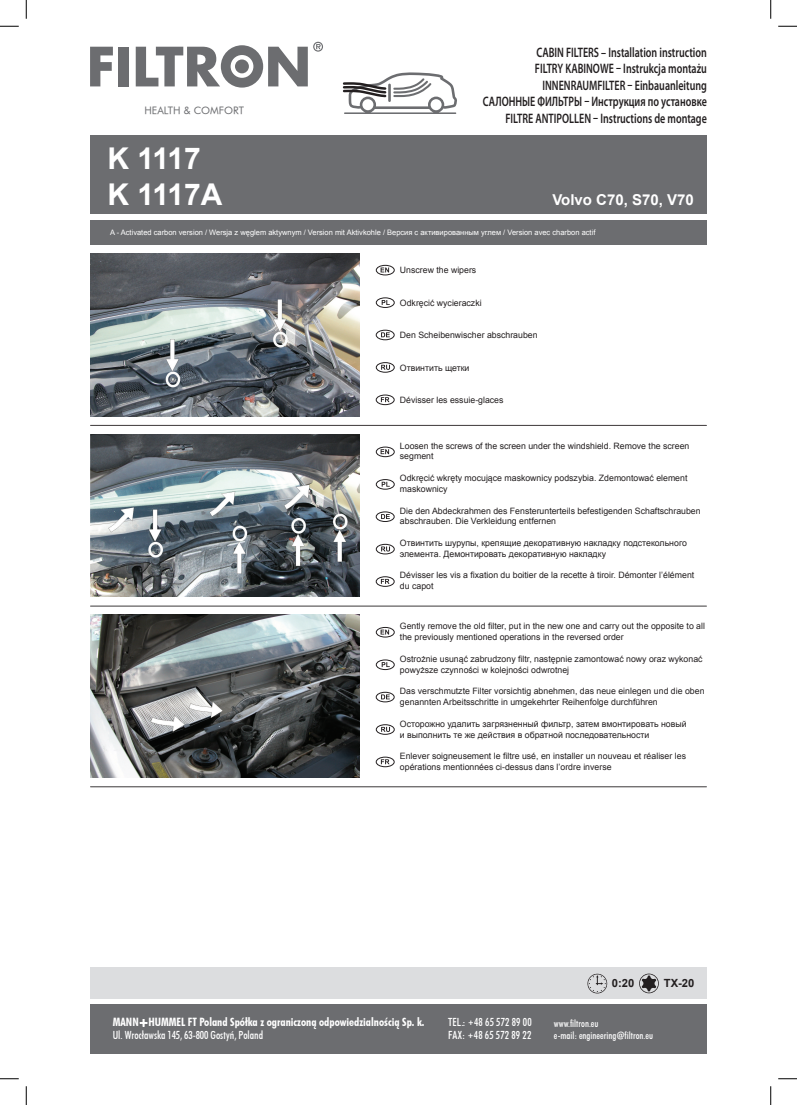
<style>
.page{position:relative;width:797px;height:1105px;background:#fff}
.page>*{position:absolute;margin:0;border:0;box-sizing:border-box;transform-origin:0 0}
.t1{font:700 30px/36px "Arial";letter-spacing:-.055em;color:#fff}
.t2{font:700 15px "Arial";color:#fff}
.t3{font:600 13.75px/16.5px "Myriad Pro";color:#231f20;text-align:right;scale:.73 1}
.t4{font:11.5px "Futura Bd Cn AT";color:#fff}
.t5{font:11.25px/12.5px "Futura Md Cn AT";letter-spacing:.005em;color:#fff}
.t6{font:700 11.25px "Arial";color:#231f20}
.t7{font:10.38px "Futura Bk AT";color:#6c6d70}
.t8{font:10px/12.5px "Futura Md Cn AT";color:#fff}
.t9{font:8.75px/10.9px "Arial";color:#231f20}
.t10{font:7.5px "Arial";color:#fff}
.s1{font-family:"Futura Black AT";font-size:7.5px}
.s2{font-family:"Futura X Blk Cn AT";font-size:8.75px}
</style>
<div class="page">
<div style="left:90px;top:967px;width:617px;height:32px;background:#dcdddf"></div>
<div style="left:90px;top:1004px;width:617px;height:50px;background:#6c6d70"></div>
<svg style="left:140px;top:1019px;width:8px;height:8px"></svg>
<svg style="left:90px;top:47px;width:23px;height:39px"></svg>
<div style="left:119px;top:47px;width:10px;height:39px;background:#6c6d70"></div>
<svg style="left:136px;top:42px;width:187px;height:46px"></svg>
<div style="left:90px;top:135px;width:617px;height:79px;background:#6c6d70"></div>
<div style="left:90px;top:220px;width:617px;height:25px;background:#6c6d70"></div>
<svg style="left:343px;top:72px;width:114px;height:42px"></svg>
<hr style="left:90px;top:425px;width:617px;height:1px;background:#231f20">
<hr style="left:90px;top:606px;width:617px;height:1px;background:#231f20">
<hr style="left:90px;top:786px;width:617px;height:1px;background:#231f20">
<svg style="left:587px;top:974px;width:20px;height:19px"></svg>
<svg style="left:639px;top:973px;width:19px;height:20px"></svg>
<svg style="left:380px;top:267px;width:9px;height:5px"></svg>
<div style="left:376px;top:265px;width:18px;height:10px;border:1px solid #231f20;border-radius:50%"></div>
<svg style="left:381px;top:300px;width:9px;height:5px"></svg>
<div style="left:376px;top:297px;width:18px;height:11px;border:1px solid #231f20;border-radius:50%"></div>
<svg style="left:381px;top:332px;width:9px;height:5px"></svg>
<div style="left:376px;top:330px;width:18px;height:10px;border:1px solid #231f20;border-radius:50%"></div>
<svg style="left:381px;top:365px;width:9px;height:5px"></svg>
<div style="left:376px;top:362px;width:18px;height:11px;border:1px solid #231f20;border-radius:50%"></div>
<svg style="left:381px;top:397px;width:8px;height:5px"></svg>
<div style="left:376px;top:395px;width:18px;height:10px;border:1px solid #231f20;border-radius:50%"></div>
<svg style="left:380px;top:449px;width:9px;height:5px"></svg>
<div style="left:376px;top:447px;width:18px;height:10px;border:1px solid #231f20;border-radius:50%"></div>
<svg style="left:381px;top:482px;width:9px;height:5px"></svg>
<div style="left:376px;top:479px;width:18px;height:11px;border:1px solid #231f20;border-radius:50%"></div>
<svg style="left:381px;top:514px;width:9px;height:5px"></svg>
<div style="left:376px;top:511px;width:18px;height:11px;border:1px solid #231f20;border-radius:50%"></div>
<svg style="left:381px;top:546px;width:9px;height:5px"></svg>
<div style="left:376px;top:544px;width:18px;height:10px;border:1px solid #231f20;border-radius:50%"></div>
<svg style="left:381px;top:579px;width:8px;height:5px"></svg>
<div style="left:376px;top:576px;width:18px;height:11px;border:1px solid #231f20;border-radius:50%"></div>
<svg style="left:380px;top:630px;width:9px;height:4px"></svg>
<div style="left:376px;top:627px;width:18px;height:10px;border:1px solid #231f20;border-radius:50%"></div>
<svg style="left:381px;top:662px;width:9px;height:5px"></svg>
<div style="left:376px;top:660px;width:18px;height:10px;border:1px solid #231f20;border-radius:50%"></div>
<svg style="left:381px;top:694px;width:9px;height:5px"></svg>
<div style="left:376px;top:692px;width:18px;height:10px;border:1px solid #231f20;border-radius:50%"></div>
<svg style="left:381px;top:727px;width:9px;height:5px"></svg>
<div style="left:376px;top:724px;width:18px;height:11px;border:1px solid #231f20;border-radius:50%"></div>
<svg style="left:381px;top:759px;width:8px;height:5px"></svg>
<div style="left:376px;top:757px;width:18px;height:10px;border:1px solid #231f20;border-radius:50%"></div>
<img style="left:90px;top:254px;width:269px;height:162px">
<img style="left:90px;top:434px;width:269px;height:163px">
<img style="left:90px;top:615px;width:269px;height:163px">
<svg style="left:0;top:25px;width:19px;height:2px"></svg>
<svg style="left:778px;top:25px;width:19px;height:2px"></svg>
<svg style="left:0;top:1078px;width:19px;height:1px"></svg>
<svg style="left:778px;top:1078px;width:19px;height:1px"></svg>
<svg style="left:25px;top:0;width:2px;height:19px"></svg>
<svg style="left:25px;top:1086px;width:2px;height:19px"></svg>
<svg style="left:770px;top:0;width:1px;height:19px"></svg>
<svg style="left:770px;top:1086px;width:1px;height:19px"></svg>
<p class="t7" style="left:144px;top:104px;width:101px">HEALTH &amp; COMFORT</p>
<h1 class="t1" style="left:107px;top:141px;width:117px">K 1117<br>K 1117A</h1>
<h3 class="t3" style="left:483px;top:43px;width:308px">CABIN FILTERS – Installation instruction<br>FILTRY KABINOWE – Instrukcja montażu INNENRAUMFILTER – Einbauanleitung<br>САЛОННЫЕ ФИЛЬТРЫ – Инструкция по установке FILTRE ANTIPOLLEN – Instructions de montage</h3>
<h2 class="t2" style="left:552px;top:190px;width:143px">Volvo C70, S70, V70</h2>
<p class="t10" style="left:110px;top:228px;width:487px">A - Activated carbon version / Wersja z węglem aktywnym / Version mit Aktivkohle / Версия с активированным углем / Version avec charbon actif</p>
<p class="t9" style="left:400px;top:265px;width:78px">Unscrew the wipers</p>
<p class="t9" style="left:400px;top:297px;width:83px">Odkręcić wycieraczki</p>
<p class="t9" style="left:400px;top:330px;width:139px">Den Scheibenwischer abschrauben</p>
<p class="t9" style="left:400px;top:362px;width:71px">Отвинтить щетки</p>
<p class="t9" style="left:400px;top:395px;width:105px">Dévisser les essuie-glaces</p>
<p class="t9" style="left:400px;top:440px;width:291px">Loosen the screws of the screen under the windshield. Remove the screen segment</p>
<p class="t9" style="left:400px;top:473px;width:289px">Odkręcić wkręty mocujące maskownicy podszybia. Zdemontować element maskownicy</p>
<p class="t9" style="left:400px;top:505px;width:302px">Die den Abdeckrahmen des Fensterunterteils befestigenden Schaftschrauben abschrauben. Die Verkleidung entfernen</p>
<p class="t9" style="left:400px;top:537px;width:288px">Отвинтить шурупы, крепящие декоративную накладку подстекольного элемента. Демонтировать декоративную накладку</p>
<p class="t9" style="left:400px;top:570px;width:296px">Dévisser les vis a fixation du boitier de la recette à tiroir. Démonter l’élément du capot</p>
<p class="t9" style="left:400px;top:621px;width:306px">Gently remove the old filter, put in the new one and carry out the opposite to all the previously mentioned operations in the reversed order</p>
<p class="t9" style="left:400px;top:653px;width:304px">Ostrożnie usunąć zabrudzony filtr, następnie zamontować nowy oraz wykonać powyższe czynności w kolejności odwrotnej</p>
<p class="t9" style="left:400px;top:686px;width:306px">Das verschmutzte Filter vorsichtig abnehmen, das neue einlegen und die oben genannten Arbeitsschritte in umgekehrter Reihenfolge durchführen</p>
<p class="t9" style="left:400px;top:718px;width:288px">Осторожно удалить загрязненный фильтр, затем вмонтировать новый и выполнить те же действия в обратной последовательности</p>
<p class="t9" style="left:400px;top:751px;width:287px">Enlever soigneusement le filtre usé, en installer un nouveau et réaliser les opérations mentionnées ci-dessus dans l’ordre inverse</p>
<h3 class="t4" style="left:113px;top:1016px;width:313px">MANN+HUMMEL FT Poland Spółka z ograniczoną odpowiedzialnością Sp. k.</h3>
<p class="t5" style="left:113px;top:1029px;width:152px">Ul. Wrocławska 145, 63-800 Gostyń, Poland</p>
<p class="t6" style="left:612px;top:976px;width:24px">0:20</p>
<p class="t6" style="left:663px;top:976px;width:32px">TX-20</p>
<p class="t5" style="left:448px;top:1016px;width:85px">TEL.: <span class="s1">+</span>48 65 572 89 00<br>FAX: <span class="s1">+</span>48 65 572 89 22</p>
<p class="t8" style="left:554px;top:1017px;width:101px">www.filtron.eu<br>e-mail: engineering<span class="s2">@</span>filtron.eu</p>
</div>
